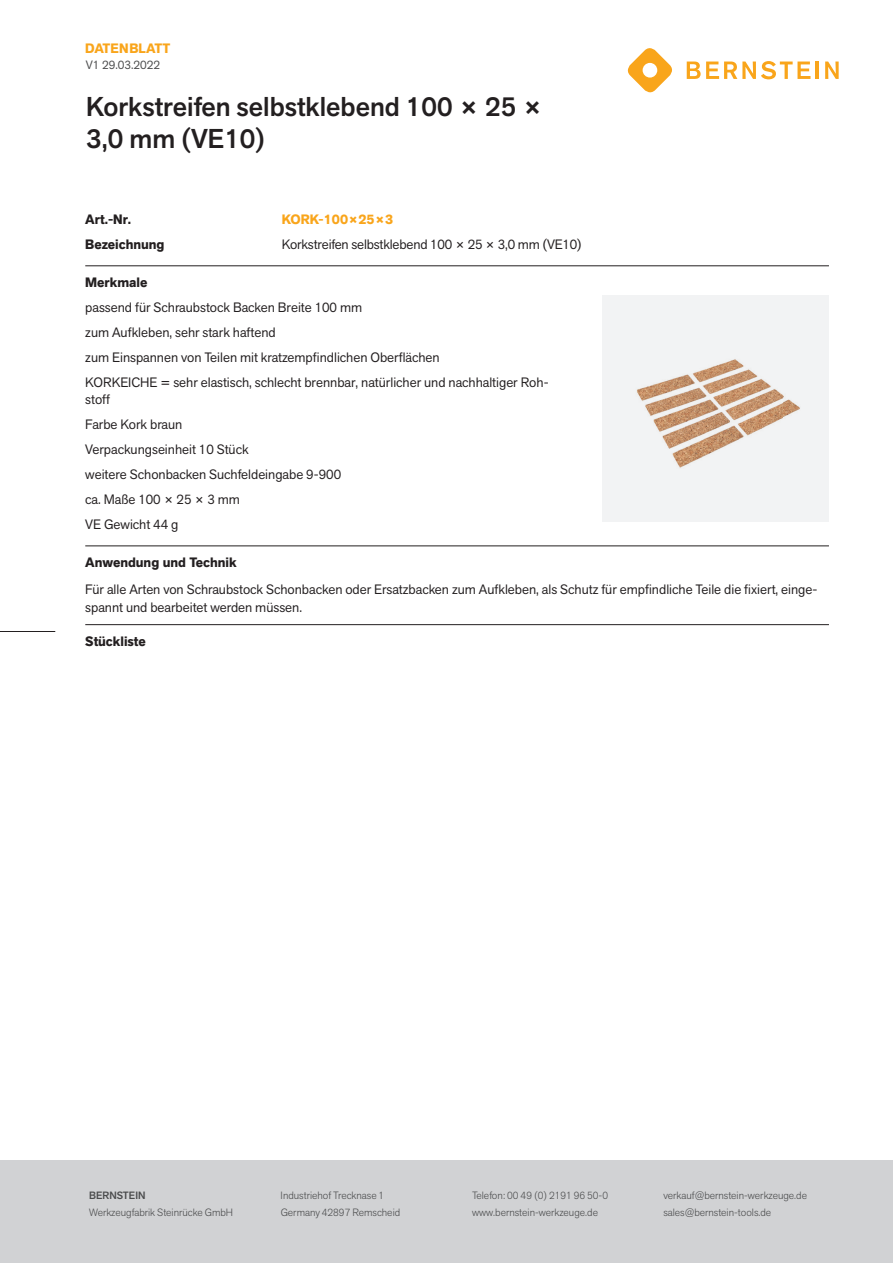
<style>
.page{position:relative;width:893px;height:1263px;background:#fff}
.page>*{position:absolute;margin:0;border:0;box-sizing:border-box;transform-origin:0 0}
.t1{font:500 27px/32.4px "Akzid Grtsk Next";color:#231f20}
.t2{font:13.5px/25px "Akzid Grtsk Next";color:#231f20}
.t3{font:700 13.5px "Akzid Grtsk Next";color:#231f20}
.t4{font:700 13.5px "Akzid Grtsk Next";color:#f9a51b}
.t5{font:12px "Akzid Grtsk Next";color:#4b4c4d}
.t6{font:300 10.5px "Akzid Grtsk Next";color:#4b4c4d}
.t7{font:500 10.5px "Akzid Grtsk Next";color:#4b4c4d}
</style>
<div class="page">
<div style="left:0;top:1161px;width:893px;height:102px;background:#d1d2d4"></div>
<hr style="left:85px;top:266px;width:744px;height:1px;background:#231f20">
<hr style="left:85px;top:546px;width:744px;height:1px;background:#231f20">
<div style="left:602px;top:295px;width:227px;height:227px;background:#f2f3f4"></div>
<img style="left:637px;top:359px;width:163px;height:109px">
<hr style="left:85px;top:624px;width:744px;height:1px;background:#231f20">
<svg style="left:627px;top:48px;width:45px;height:45px"></svg>
<svg style="left:687px;top:61px;width:123px;height:18px"></svg>
<hr style="left:815px;top:62px;width:4px;height:17px;background:#f9a51b">
<svg style="left:825px;top:62px;width:14px;height:17px"></svg>
<hr style="left:0;top:631px;width:55px;height:1px;background:#231f20">
<p class="t4" style="left:85px;top:39px;width:87px">DATENBLATT</p>
<p class="t5" style="left:86px;top:57px;width:76px">V1 29.03.2022</p>
<h1 class="t1" style="left:86px;top:90px;width:458px">Korkstreifen selbstklebend 100 × 25 ×<br>3,0 mm (VE10)</h1>
<p class="t3" style="left:85px;top:210px;width:48px">Art.-Nr.</p>
<p class="t4" style="left:282px;top:210px;width:113px">KORK-100×25×3</p>
<p class="t3" style="left:85px;top:235px;width:81px">Bezeichnung</p>
<p class="t2" style="left:282px;top:231px;width:302px">Korkstreifen selbstklebend 100 × 25 × 3,0 mm (VE10)</p>
<p class="t3" style="left:85px;top:274px;width:64px">Merkmale</p>
<p class="t2" style="left:85px;top:295px;width:465px">passend für Schraubstock Backen Breite 100 mm<br>zum Aufkleben, sehr stark haftend<br>zum Einspannen von Teilen mit kratzempfindlichen Oberflächen<br>KORKEICHE = sehr elastisch, schlecht brennbar, natürlicher und nachhaltiger Roh-</p>
<p class="t2" style="left:85px;top:386px;width:257px">stoff<br>Farbe Kork braun<br>Verpackungseinheit 10 Stück<br>weitere Schonbacken Suchfeldeingabe 9-900 ca. Maße 100 × 25 × 3 mm<br>VE Gewicht 44 g</p>
<p class="t3" style="left:85px;top:554px;width:153px">Anwendung und Technik</p>
<p class="t2" style="left:85px;top:580px;width:734px;line-height:18px">Für alle Arten von Schraubstock Schonbacken oder Ersatzbacken zum Aufkleben, als Schutz für empfindliche Teile die fixiert, einge&shy;spannt und bearbeitet werden müssen.</p>
<p class="t3" style="left:85px;top:633px;width:62px">Stückliste</p>
<p class="t7" style="left:89px;top:1189px;width:58px">BERNSTEIN</p>
<p class="t6" style="left:281px;top:1189px;width:105px">Industriehof Trecknase 1</p>
<p class="t6" style="left:472px;top:1189px;width:138px">Telefon: 00 49 (0) 2191 96 50-0</p>
<p class="t6" style="left:663px;top:1189px;width:145px">verkauf@bernstein-werkzeuge.de</p>
<p class="t6" style="left:89px;top:1205px;width:145px">Werkzeugfabrik Steinrücke GmbH</p>
<p class="t6" style="left:281px;top:1205px;width:121px">Germany 42897 Remscheid</p>
<p class="t6" style="left:472px;top:1205px;width:127px">www.bernstein-werkzeuge.de</p>
<p class="t6" style="left:663px;top:1205px;width:109px">sales@bernstein-tools.de</p>
</div>
